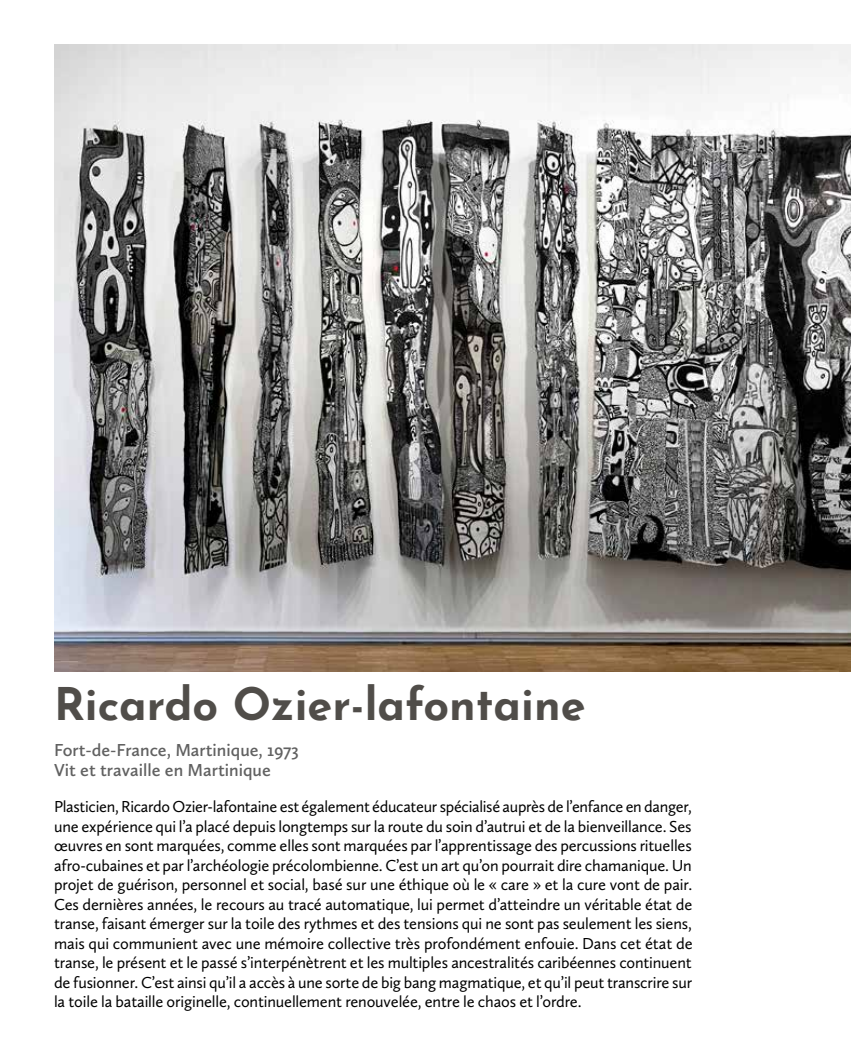
<style>
.page{position:relative;width:851px;height:1063px;background:#fff}
.page>*{position:absolute;margin:0;border:0;box-sizing:border-box;transform-origin:0 0}
.t1{font:700 45px "Josefin Sans";color:#504d49}
.t2{font:600 18px/19.5px "Calluna Sans";color:#616161}
.t3{font:16.5px/19.5px "Calluna Sans";letter-spacing:-.01em;color:#000;text-align:justify}
</style>
<div class="page">
<img style="left:54px;top:44px;width:796px;height:628px">
<h1 class="t1" style="left:54px;top:664px;width:533px">Ricardo Ozier-lafontaine</h1>
<p class="t2" style="left:54px;top:740px;width:246px">Fort-de-France, Martinique, 1973<br>Vit et travaille en Martinique</p>
<p class="t3" style="left:54px;top:797px;width:640px">Plasticien, Ricardo Ozier-lafontaine est également éducateur spécialisé auprès de l’enfance en danger, une expérience qui l’a placé depuis longtemps sur la route du soin d’autrui et de la bienveillance. Ses œuvres en sont marquées, comme elles sont marquées par l’apprentissage des percussions rituelles afro-cubaines et par l’archéologie précolombienne. C’est un art qu’on pourrait dire chamanique. Un projet de guérison, personnel et social, basé sur une éthique où le « care » et la cure vont de pair.<br>Ces dernières années, le recours au tracé automatique, lui permet d’atteindre un véritable état de transe, faisant émerger sur la toile des rythmes et des tensions qui ne sont pas seulement les siens, mais qui communient avec une mémoire collective très profondément enfouie. Dans cet état de transe, le présent et le passé s’interpénètrent et les multiples ancestralités caribéennes continuent de fusionner. C’est ainsi qu’il a accès à une sorte de big bang magmatique, et qu’il peut transcrire sur la toile la bataille originelle, continuellement renouvelée, entre le chaos et l’ordre.</p>
</div>
